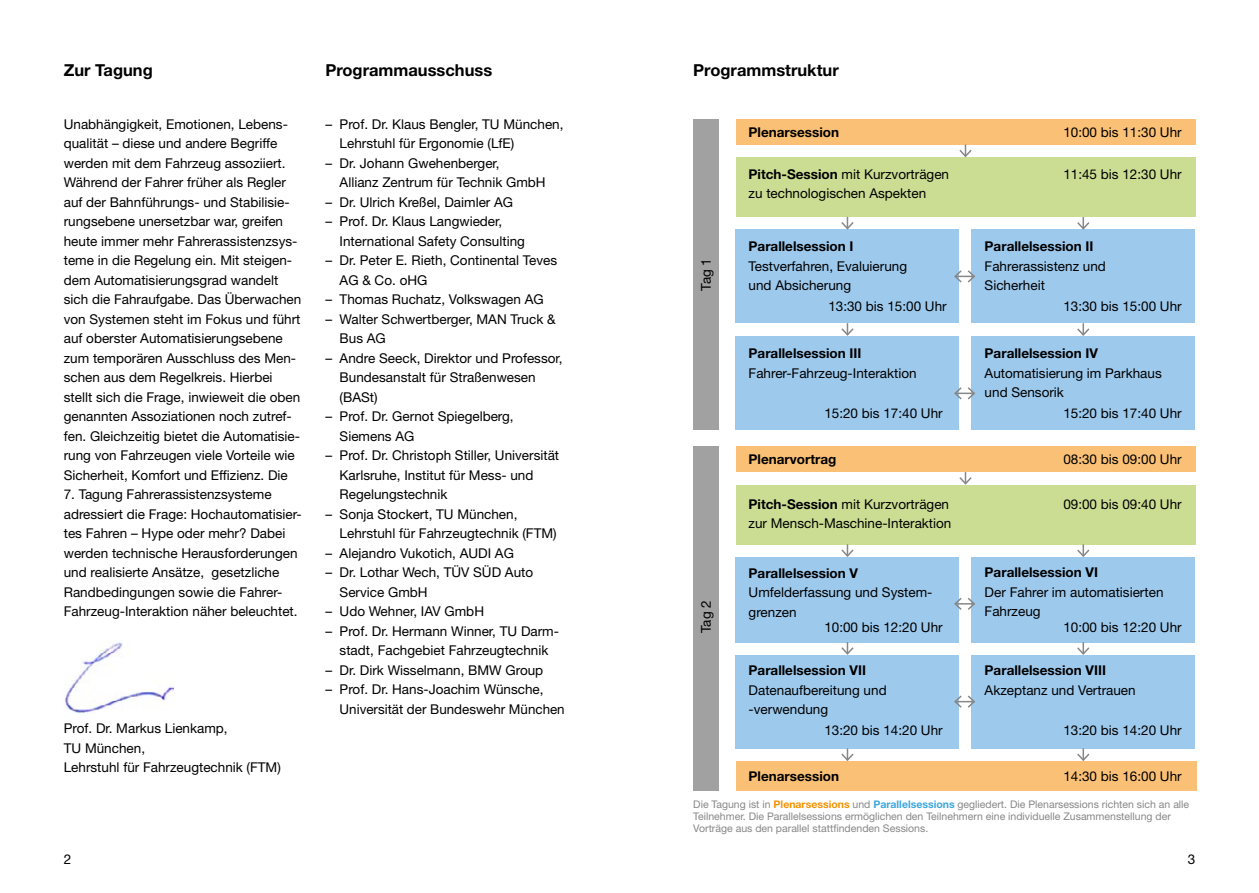
<style>
.page{position:relative;width:1259px;height:893px;background:#fff}
.page>*{position:absolute;margin:0;border:0;box-sizing:border-box;transform-origin:0 0}
.Subhead{font:700 16.5px "Helvetica Neue LT Std";color:#000}
.Copy{font:13.5px/19.5px "Helvetica Neue LT Std";color:#000}
.Copy_hf_blau{font:13.5px/19.5px "Helvetica Neue LT Std";color:#000}
.Copy_hf_blau-2{font:700 13.5px "Helvetica Neue LT Std";color:#000}
.Copy-2{font:10.5px/12px "Helvetica Neue LT Std";color:#878787}
.s1{font-weight:700}
.s2{font-weight:700;color:#f39200}
.s3{font-weight:700;color:#3ba6de}
</style>
<div class="page">
<div style="left:736px;top:230px;width:223px;height:93px;background:#9dc9ed"></div>
<div style="left:736px;top:336px;width:223px;height:93px;background:#9dc9ed"></div>
<div style="left:971px;top:230px;width:224px;height:93px;background:#9dc9ed"></div>
<div style="left:971px;top:336px;width:224px;height:93px;background:#9dc9ed"></div>
<div style="left:736px;top:119px;width:459px;height:26px;background:#fac075"></div>
<div style="left:736px;top:157px;width:459px;height:60px;background:#cbdd92"></div>
<div style="left:693px;top:119px;width:26px;height:310px;background:#a1a1a1"></div>
<svg style="left:959px;top:145px;width:13px;height:12px"></svg>
<svg style="left:839px;top:217px;width:16px;height:13px"></svg>
<svg style="left:841px;top:323px;width:13px;height:13px"></svg>
<svg style="left:954px;top:270px;width:21px;height:13px"></svg>
<svg style="left:954px;top:387px;width:21px;height:13px"></svg>
<svg style="left:1075px;top:217px;width:16px;height:13px"></svg>
<svg style="left:1077px;top:323px;width:13px;height:13px"></svg>
<div style="left:736px;top:557px;width:223px;height:85px;background:#9dc9ed"></div>
<div style="left:736px;top:655px;width:223px;height:93px;background:#9dc9ed"></div>
<div style="left:736px;top:761px;width:460px;height:30px;background:#fac075"></div>
<div style="left:971px;top:557px;width:224px;height:85px;background:#9dc9ed"></div>
<div style="left:971px;top:655px;width:224px;height:93px;background:#9dc9ed"></div>
<div style="left:736px;top:446px;width:459px;height:26px;background:#fac075"></div>
<div style="left:736px;top:485px;width:459px;height:59px;background:#cbdd92"></div>
<div style="left:693px;top:446px;width:26px;height:345px;background:#a1a1a1"></div>
<svg style="left:959px;top:472px;width:13px;height:13px"></svg>
<svg style="left:839px;top:544px;width:16px;height:13px"></svg>
<svg style="left:839px;top:642px;width:16px;height:13px"></svg>
<svg style="left:839px;top:748px;width:16px;height:13px"></svg>
<svg style="left:954px;top:597px;width:21px;height:13px"></svg>
<svg style="left:954px;top:695px;width:21px;height:13px"></svg>
<svg style="left:1075px;top:544px;width:16px;height:13px"></svg>
<svg style="left:1075px;top:642px;width:16px;height:13px"></svg>
<svg style="left:1075px;top:748px;width:16px;height:13px"></svg>
<img style="left:65px;top:642px;width:108px;height:72px">
<p class="Subhead" style="left:64px;top:59px;width:90px">Zur Tagung</p>
<p class="Subhead" style="left:325px;top:59px;width:168px">Programmausschuss</p>
<p class="Copy" style="left:64px;top:114px;width:239px">Unabhängigkeit, Emotionen, Lebens&shy;qualität – diese und andere Begriffe werden mit dem Fahrzeug assoziiert.<br>Während der Fahrer früher als Regler auf der Bahnführungs- und Stabilisie&shy;rungsebene unersetzbar war, greifen heute immer mehr Fahrerassistenzsys&shy;teme in die Regelung ein. Mit steigen&shy;dem Automatisierungsgrad wandelt sich die Fahraufgabe. Das Überwachen von Systemen steht im Fokus und führt auf oberster Automatisierungsebene zum temporären Ausschluss des Men&shy;schen aus dem Regelkreis. Hierbei stellt sich die Frage, inwieweit die oben genannten Assoziationen noch zutref&shy;fen. Gleichzeitig bietet die Automatisie&shy;rung von Fahrzeugen viele Vorteile wie Sicherheit, Komfort und Effizienz. Die</p>
<p class="Copy" style="left:64px;top:484px;width:240px">7. Tagung Fahrerassistenzsysteme adressiert die Frage: Hochautomatisier&shy;tes Fahren – Hype oder mehr? Dabei werden technische Herausforderungen und realisierte Ansätze, gesetzliche Randbedingungen sowie die Fahrer-Fahrzeug-Interaktion näher beleuchtet.</p>
<p class="Copy" style="left:64px;top:718px;width:165px">Prof. Dr. Markus Lienkamp,</p>
<p class="Copy" style="left:64px;top:738px;width:83px">TU München,</p>
<p class="Copy" style="left:64px;top:757px;width:219px">Lehrstuhl für Fahrzeugtechnik (FTM)</p>
<p class="Copy" style="left:340px;top:114px;width:225px;text-indent:-14px">– Prof. Dr. Klaus Bengler, TU München,<br>Lehrstuhl für Ergonomie (LfE)</p>
<p class="Copy" style="left:340px;top:153px;width:208px;text-indent:-14px">– Dr. Johann Gwehenberger,<br>Allianz Zentrum für Technik GmbH</p>
<p class="Copy" style="left:325px;top:192px;width:189px">– Dr. Ulrich Kreßel, Daimler AG</p>
<p class="Copy" style="left:340px;top:211px;width:187px;text-indent:-14px">– Prof. Dr. Klaus Langwieder,<br>International Safety Consulting</p>
<p class="Copy" style="left:340px;top:250px;width:219px;text-indent:-14px">– Dr. Peter E. Rieth, Continental Teves<br>AG &amp; Co. oHG</p>
<p class="Copy" style="left:325px;top:289px;width:220px">– Thomas Ruchatz, Volkswagen AG</p>
<p class="Copy" style="left:340px;top:309px;width:217px;text-indent:-14px">– Walter Schwertberger, MAN Truck &amp;<br>Bus AG</p>
<p class="Copy" style="left:340px;top:348px;width:224px;text-indent:-14px">– Andre Seeck, Direktor und Professor,<br>Bundesanstalt für Straßenwesen (BASt)</p>
<p class="Copy" style="left:340px;top:406px;width:175px;text-indent:-14px">– Prof. Dr. Gernot Spiegelberg,<br>Siemens AG</p>
<p class="Copy" style="left:340px;top:445px;width:221px;text-indent:-14px">– Prof. Dr. Christoph Stiller, Universität<br>Karlsruhe, Institut für Mess- und<br>Regelungstechnik</p>
<p class="Copy" style="left:340px;top:504px;width:219px;text-indent:-14px">– Sonja Stockert, TU München,<br>Lehrstuhl für Fahrzeugtechnik (FTM)</p>
<p class="Copy" style="left:325px;top:543px;width:190px">– Alejandro Vukotich, AUDI AG</p>
<p class="Copy" style="left:340px;top:562px;width:195px;text-indent:-14px">– Dr. Lothar Wech, TÜV SÜD Auto<br>Service GmbH</p>
<p class="Copy" style="left:325px;top:601px;width:160px">– Udo Wehner, IAV GmbH</p>
<p class="Copy" style="left:325px;top:621px;width:235px;text-align:center">– Prof. Dr. Hermann Winner, TU Darm&shy;stadt, Fachgebiet Fahrzeugtechnik</p>
<p class="Copy" style="left:325px;top:660px;width:219px">– Dr. Dirk Wisselmann, BMW Group</p>
<p class="Copy" style="left:340px;top:679px;width:227px;text-indent:-14px">– Prof. Dr. Hans-Joachim Wünsche,<br>Universität der Bundeswehr München</p>
<p class="Subhead" style="left:693px;top:59px;width:147px">Programmstruktur</p>
<p class="Copy_hf_blau-2" style="left:748px;top:124px;width:92px">Plenarsession</p>
<p class="Copy_hf_blau" style="left:696px;top:291px;width:34px;rotate:-90deg">Tag 1</p>
<p class="Copy_hf_blau" style="left:748px;top:164px;width:202px"><span class="s1">Pitch-Session</span> mit Kurzvorträgen zu technologischen Aspekten</p>
<p class="Copy_hf_blau-2" style="left:748px;top:238px;width:106px">Parallelsession I</p>
<p class="Copy_hf_blau" style="left:748px;top:256px;width:160px">Testverfahren, Evaluierung</p>
<p class="Copy_hf_blau" style="left:748px;top:276px;width:104px">und Absicherung</p>
<p class="Copy_hf_blau" style="left:828px;top:296px;width:120px">13:30 bis 15:00 Uhr</p>
<p class="Copy_hf_blau-2" style="left:748px;top:345px;width:114px">Parallelsession III</p>
<p class="Copy_hf_blau" style="left:748px;top:363px;width:170px">Fahrer-Fahrzeug-Interaktion</p>
<p class="Copy_hf_blau" style="left:1063px;top:122px;width:120px">10:00 bis 11:30 Uhr</p>
<p class="Copy_hf_blau" style="left:1063px;top:164px;width:120px">11:45 bis 12:30 Uhr</p>
<p class="Copy_hf_blau-2" style="left:984px;top:238px;width:110px">Parallelsession II</p>
<p class="Copy_hf_blau" style="left:984px;top:256px;width:123px">Fahrerassistenz und</p>
<p class="Copy_hf_blau" style="left:984px;top:276px;width:62px">Sicherheit</p>
<p class="Copy_hf_blau" style="left:1063px;top:296px;width:120px">13:30 bis 15:00 Uhr</p>
<p class="Copy_hf_blau-2" style="left:984px;top:345px;width:115px">Parallelsession IV</p>
<p class="Copy_hf_blau" style="left:984px;top:363px;width:179px">Automatisierung im Parkhaus und Sensorik</p>
<p class="Copy_hf_blau" style="left:824px;top:404px;width:120px">15:20 bis 17:40 Uhr</p>
<p class="Copy_hf_blau" style="left:1063px;top:404px;width:120px">15:20 bis 17:40 Uhr</p>
<p class="Copy_hf_blau" style="left:696px;top:633px;width:34px;rotate:-90deg">Tag 2</p>
<p class="Copy_hf_blau-2" style="left:748px;top:451px;width:89px">Plenarvortrag</p>
<p class="Copy_hf_blau" style="left:1063px;top:449px;width:120px">08:30 bis 09:00 Uhr</p>
<p class="Copy_hf_blau" style="left:748px;top:494px;width:202px"><span class="s1">Pitch-Session</span> mit Kurzvorträgen</p>
<p class="Copy_hf_blau" style="left:1063px;top:494px;width:120px">09:00 bis 09:40 Uhr</p>
<p class="Copy_hf_blau" style="left:748px;top:513px;width:204px">zur Mensch-Maschine-Interaktion</p>
<p class="Copy_hf_blau-2" style="left:748px;top:564px;width:111px">Parallelsession V</p>
<p class="Copy_hf_blau" style="left:748px;top:582px;width:185px">Umfelderfassung und System&shy;grenzen</p>
<p class="Copy_hf_blau-2" style="left:984px;top:564px;width:115px">Parallelsession VI</p>
<p class="Copy_hf_blau" style="left:984px;top:582px;width:180px">Der Fahrer im automatisierten<br>Fahrzeug</p>
<p class="Copy_hf_blau" style="left:824px;top:617px;width:120px">10:00 bis 12:20 Uhr</p>
<p class="Copy_hf_blau" style="left:1063px;top:617px;width:120px">10:00 bis 12:20 Uhr</p>
<p class="Copy_hf_blau-2" style="left:748px;top:662px;width:119px">Parallelsession VII</p>
<p class="Copy_hf_blau" style="left:748px;top:680px;width:140px">Datenaufbereitung und -verwendung</p>
<p class="Copy_hf_blau-2" style="left:984px;top:662px;width:123px">Parallelsession VIII</p>
<p class="Copy_hf_blau" style="left:984px;top:680px;width:153px">Akzeptanz und Vertrauen</p>
<p class="Copy_hf_blau" style="left:824px;top:720px;width:120px">13:20 bis 14:20 Uhr</p>
<p class="Copy_hf_blau" style="left:1063px;top:720px;width:120px">13:20 bis 14:20 Uhr</p>
<p class="Copy_hf_blau-2" style="left:748px;top:768px;width:92px">Plenarsession</p>
<p class="Copy_hf_blau" style="left:1063px;top:766px;width:120px">14:30 bis 16:00 Uhr</p>
<p class="Copy-2" style="left:693px;top:798px;width:497px">Die Tagung ist in <span class="s2">Plenarsessions</span> und <span class="s3">Parallelsessions</span> gegliedert. Die Plenarsessions richten sich an alle<br>Teilnehmer. Die Parallelsessions ermöglichen den Teilnehmern eine individuelle Zusammenstellung der</p>
<p class="Copy-2" style="left:693px;top:822px;width:236px">Vorträge aus den parallel stattfindenden Sessions.</p>
<p class="Copy" style="left:64px;top:850px;width:9px">2</p>
<p class="Copy" style="left:1187px;top:850px;width:9px">3</p>
</div>
